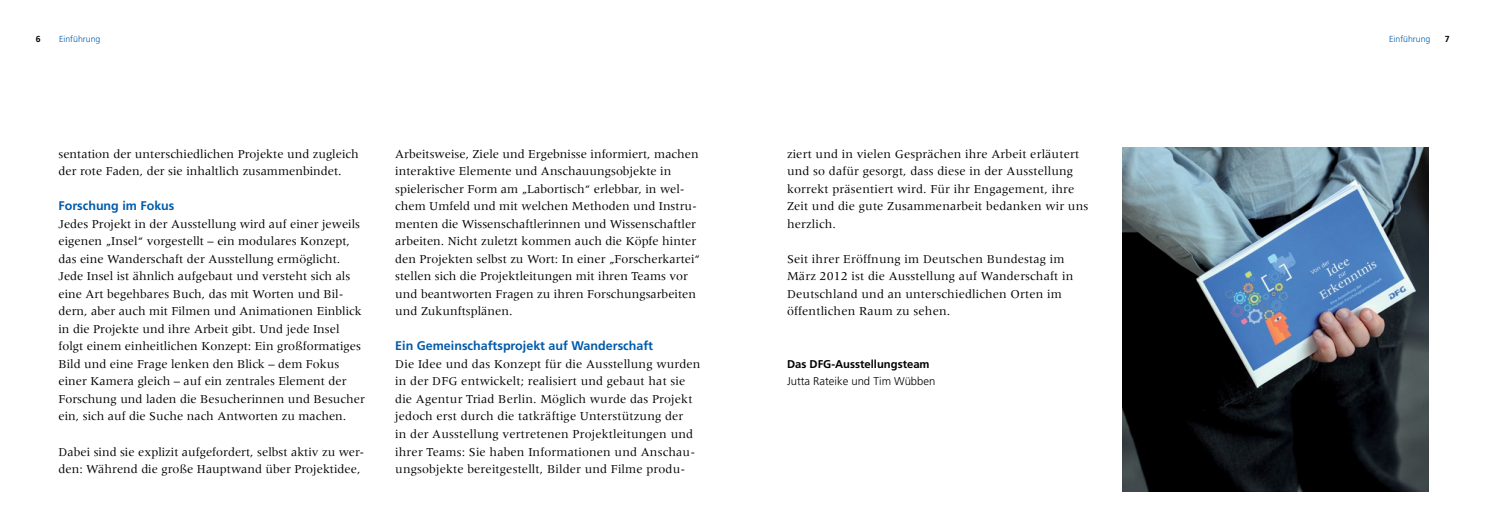
<style>
.page{position:relative;width:1489px;height:525px;background:#fff}
.page>*{position:absolute;margin:0;border:0;box-sizing:border-box;transform-origin:0 0}
.t1{font:12.5px/17.5px "Meridien LT Std";color:#000}
.t2{font:700 12.5px "Frutiger LT Std";color:#005baa}
.t3{font:300 11.25px "Frutiger LT Std";color:#000}
.t4{font:700 11.25px "Frutiger LT Std";color:#000}
.t5{font:300 8.75px "Frutiger LT Std";color:#005baa}
.t6{font:700 8.75px "Frutiger LT Std";color:#000}
</style>
<div class="page">
<img style="left:1122px;top:147px;width:306px;height:344px">
<p class="t5" style="left:59px;top:34px;width:43px">Einführung</p>
<p class="t5" style="left:1388px;top:34px;width:43px">Einführung</p>
<p class="t6" style="left:36px;top:34px;width:6px">6</p>
<p class="t6" style="left:1444px;top:34px;width:6px">7</p>
<p class="t1" style="left:58px;top:145px;width:302px">sentation der unterschiedlichen Projekte und zugleich der rote Faden, der sie inhaltlich zusammenbindet.</p>
<p class="t2" style="left:58px;top:198px;width:117px">Forschung im Fokus</p>
<p class="t1" style="left:58px;top:215px;width:308px">Jedes Projekt in der Ausstellung wird auf einer jeweils eigenen „Insel“ vorgestellt – ein modulares Konzept, das eine Wanderschaft der Ausstellung ermöglicht.<br>Jede Insel ist ähnlich aufgebaut und versteht sich als eine Art begehbares Buch, das mit Worten und Bil&shy;dern, aber auch mit Filmen und Animationen Einblick in die Projekte und ihre Arbeit gibt. Und jede Insel folgt einem einheitlichen Konzept: Ein großformatiges Bild und eine Frage lenken den Blick – dem Fokus einer Kamera gleich – auf ein zentrales Element der Forschung und laden die Besucherinnen und Besucher ein, sich auf die Suche nach Antworten zu machen.</p>
<p class="t1" style="left:58px;top:442px;width:307px">Dabei sind sie explizit aufgefordert, selbst aktiv zu wer&shy;den: Während die große Hauptwand über Projektidee,</p>
<p class="t1" style="left:395px;top:145px;width:306px">Arbeitsweise, Ziele und Ergebnisse informiert, machen interaktive Elemente und Anschauungsobjekte in spielerischer Form am „Labortisch“ erlebbar, in wel&shy;chem Umfeld und mit welchen Methoden und Instru&shy;menten die Wissenschaftlerinnen und Wissenschaftler arbeiten. Nicht zuletzt kommen auch die Köpfe hinter den Projekten selbst zu Wort: In einer „Forscherkartei“ stellen sich die Projektleitungen mit ihren Teams vor und beantworten Fragen zu ihren Forschungsarbeiten und Zukunftsplänen.</p>
<p class="t2" style="left:395px;top:338px;width:259px">Ein Gemeinschaftsprojekt auf Wanderschaft</p>
<p class="t1" style="left:395px;top:355px;width:307px">Die Idee und das Konzept für die Ausstellung wurden in der DFG entwickelt; realisiert und gebaut hat sie die Agentur Triad Berlin. Möglich wurde das Projekt jedoch erst durch die tatkräftige Unterstützung der<br>in der Ausstellung vertretenen Projektleitungen und ihrer Teams: Sie haben Informationen und Anschau&shy;ungsobjekte bereitgestellt, Bilder und Filme produ-</p>
<p class="t1" style="left:787px;top:145px;width:303px">ziert und in vielen Gesprächen ihre Arbeit erläutert und so dafür gesorgt, dass diese in der Ausstellung korrekt präsentiert wird. Für ihr Engagement, ihre Zeit und die gute Zusammenarbeit bedanken wir uns herzlich.</p>
<p class="t1" style="left:787px;top:250px;width:288px">Seit ihrer Eröffnung im Deutschen Bundestag im März 2012 ist die Ausstellung auf Wanderschaft in Deutschland und an unterschiedlichen Orten im öffentlichen Raum zu sehen.</p>
<p class="t4" style="left:787px;top:357px;width:144px">Das DFG-Ausstellungsteam</p>
<p class="t3" style="left:787px;top:375px;width:150px">Jutta Rateike und Tim Wübben</p>
</div>
